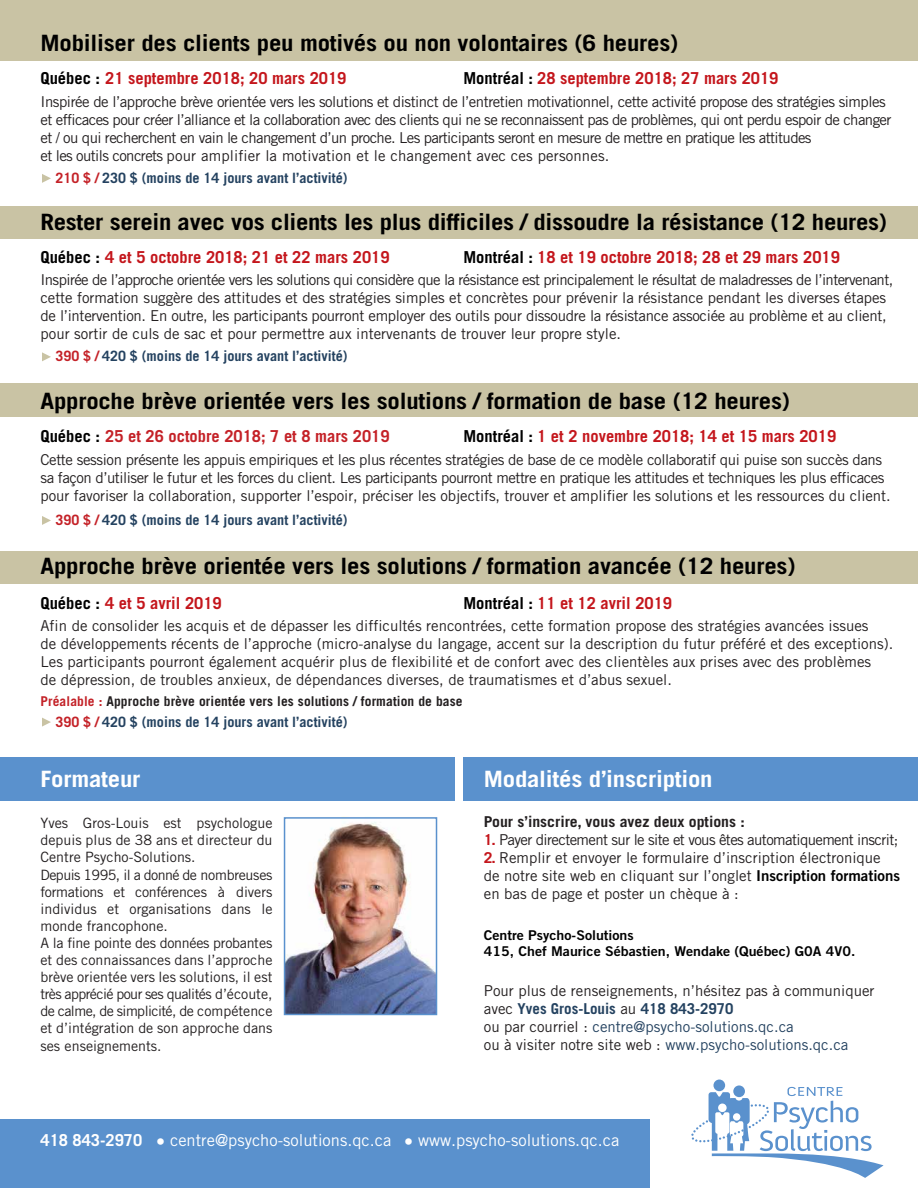
<style>
.page{position:relative;width:918px;height:1188px;background:#fff}
.page>*{position:absolute;margin:0;border:0;box-sizing:border-box;transform-origin:0 0}
.t1{font:700 22.5px "Trade Gothic";letter-spacing:-.01em;color:#000;scale:1.1 1}
.t2{font:700 22.5px "Trade Gothic";letter-spacing:-.01em;color:#fff;scale:1.1 1}
.t3{font:700 16.5px "Trade Gothic";color:#c4161c}
.t4{font:16.5px "Trade Gothic";color:#fff}
.t5{font:700 16.5px "Trade Gothic";color:#c42127}
.t6{font:15px/18px "Trade Gothic";letter-spacing:-.005em;color:#231f20}
.t7{font:15px/18px "Trade Gothic";letter-spacing:-.04em;color:#231f20}
.t8{font:15px/18px "Trade Gothic";letter-spacing:-.025em;color:#231f20}
.t9{font:700 15px "Trade Gothic";color:#231f20;scale:1.05 1}
.t10{font:14.25px/17.1px "Trade Gothic";color:#231f20}
.t11{font:700 14.25px "Trade Gothic";color:#244260}
.t12{font:13.5px/16.2px "Trade Gothic Bold Two";color:#000;scale:1.05 1}
.t13{font:700 13.5px "Trade Gothic";letter-spacing:.01em;color:#231f20}
.s1{color:#000}
.s2{color:#c42127}
.s3{color:#c32127}
.s4{font-weight:700;color:#c4161c}
.s5{font-family:"Trade Gothic Bold Two";color:#000}
.s6{font-weight:700;color:#244260}
.s7{color:#244260}
.s8{font-weight:700}
.s9{font-weight:700;font-size:18px}
</style>
<div class="page">
<div style="left:463px;top:757px;width:455px;height:43px;background:#5a91cd"></div>
<div style="left:0;top:384px;width:918px;height:33px;background:#c9c3a4"></div>
<div style="left:0;top:551px;width:918px;height:33px;background:#c9c3a4"></div>
<div style="left:0;top:1120px;width:650px;height:68px;background:#5a91cd"></div>
<div style="left:0;top:757px;width:455px;height:43px;background:#5a91cd"></div>
<img style="left:287px;top:816px;width:147px;height:196px">
<div style="left:0;top:206px;width:918px;height:33px;background:#c9c3a4"></div>
<div style="left:0;top:0;width:918px;height:61px;background:#c9c3a4"></div>
<svg style="left:42px;top:174px;width:9px;height:9px"></svg>
<svg style="left:42px;top:352px;width:9px;height:9px"></svg>
<svg style="left:42px;top:516px;width:9px;height:9px"></svg>
<svg style="left:42px;top:718px;width:9px;height:9px"></svg>
<div style="left:713px;top:1080px;width:12px;height:11px;background:#5a91cd;border-radius:50%"></div>
<svg style="left:733px;top:1085px;width:12px;height:12px"></svg>
<svg style="left:691px;top:1087px;width:193px;height:91px"></svg>
<div style="left:284px;top:817px;width:153px;height:198px;border:2px solid #5a91cd"></div>
<p class="t1" style="left:40px;top:30px;width:581px">Mobiliser des clients peu motivés ou non volontaires (6 heures)</p>
<p class="t3" style="left:40px;top:68px;width:307px"><span class="s1">Québec :</span> 21 septembre 2018; 20 mars 2019</p>
<p class="t3" style="left:463px;top:68px;width:316px"><span class="s1">Montréal :</span> 28 septembre 2018; 27 mars 2019</p>
<p class="t7" style="left:40px;top:92px;width:852px">Inspirée de l’approche brève orientée vers les solutions et distinct de l’entretien motivationnel, cette activité propose des stratégies simples et efficaces pour créer l’alliance et la collaboration avec des clients qui ne se reconnaissent pas de problèmes, qui ont perdu espoir de changer et / ou qui recherchent en vain le changement d’un proche. Les participants seront en mesure de mettre en pratique les attitudes<br>et les outils concrets pour amplifier la motivation et le changement avec ces personnes.</p>
<p class="t11" style="left:56px;top:169px;width:294px"><span class="s2">210 $ /</span> 230 $ (moins de 14 jours avant l’activité)</p>
<p class="t1" style="left:40px;top:208px;width:771px">Rester serein avec vos clients les plus difficiles / dissoudre la résistance (12 heures)</p>
<p class="t3" style="left:40px;top:247px;width:351px"><span class="s1">Québec :</span> 4 et 5 octobre 2018; 21 et 22 mars 2019</p>
<p class="t3" style="left:463px;top:247px;width:378px"><span class="s1">Montréal :</span> 18 et 19 octobre 2018; 28 et 29 mars 2019</p>
<p class="t6" style="left:40px;top:271px;width:854px">Inspirée de l’approche orientée vers les solutions qui considère que la résistance est principalement le résultat de maladresses de l’intervenant, cette formation suggère des attitudes et des stratégies simples et concrètes pour prévenir la résistance pendant les diverses étapes de l’intervention. En outre, les participants pourront employer des outils pour dissoudre la résistance associée au problème et au client, pour sortir de culs de sac et pour permettre aux intervenants de trouver leur propre style.</p>
<p class="t11" style="left:56px;top:348px;width:294px"><span class="s2">390 $ /</span> 420 $ (moins de 14 jours avant l’activité)</p>
<p class="t1" style="left:40px;top:387px;width:683px">Approche brève orientée vers les solutions / formation de base (12 heures)</p>
<p class="t5" style="left:40px;top:426px;width:351px"><span class="s1">Québec :</span> 25 et 26 octobre 2018; 7 et 8 mars 2019</p>
<p class="t3" style="left:463px;top:426px;width:374px"><span class="s1">Montréal :</span> 1 et 2 novembre 2018; 14 et 15 mars 2019</p>
<p class="t8" style="left:40px;top:451px;width:852px">Cette session présente les appuis empiriques et les plus récentes stratégies de base de ce modèle collaboratif qui puise son succès dans sa façon d’utiliser le futur et les forces du client. Les participants pourront mettre en pratique les attitudes et techniques les plus efficaces pour favoriser la collaboration, supporter l’espoir, préciser les objectifs, trouver et amplifier les solutions et les ressources du client.</p>
<p class="t11" style="left:56px;top:511px;width:294px"><span class="s2">390 $ /</span> 420 $ (moins de 14 jours avant l’activité)</p>
<p class="t1" style="left:40px;top:552px;width:688px">Approche brève orientée vers les solutions / formation avancée (12 heures)</p>
<p class="t3" style="left:40px;top:593px;width:183px"><span class="s1">Québec :</span> 4 et 5 avril 2019</p>
<p class="t3" style="left:463px;top:593px;width:210px"><span class="s1">Montréal :</span> 11 et 12 avril 2019</p>
<p class="t6" style="left:40px;top:616px;width:854px">Afin de consolider les acquis et de dépasser les difficultés rencontrées, cette formation propose des stratégies avancées issues<br>de développements récents de l’approche (micro-analyse du langage, accent sur la description du futur préféré et des exceptions).<br>Les participants pourront également acquérir plus de flexibilité et de confort avec des clientèles aux prises avec des problèmes<br>de dépression, de troubles anxieux, de dépendances diverses, de traumatismes et d’abus sexuel.</p>
<p class="t13" style="left:40px;top:692px;width:424px"><span class="s3">Préalable :</span> Approche brève orientée vers les solutions / formation de base</p>
<p class="t11" style="left:56px;top:713px;width:294px"><span class="s2">390 $ /</span> 420 $ (moins de 14 jours avant l’activité)</p>
<p class="t2" style="left:40px;top:765px;width:92px">Formateur</p>
<p class="t2" style="left:484px;top:765px;width:210px">Modalités d’inscription</p>
<p class="t10" style="left:40px;top:814px;width:234px">Yves Gros-Louis est psychologue depuis plus de 38 ans et directeur du Centre Psycho-Solutions.<br>Depuis 1995, il a donné de nombreuses formations et conférences à divers individus et organisations dans le monde francophone.<br>A la fine pointe des données probantes et des connaissances dans l’approche brève orientée vers les solutions, il est très apprécié pour ses qualités d’écoute, de calme, de simplicité, de compétence et d’intégration de son approche dans ses enseignements.</p>
<p class="t9" style="left:484px;top:813px;width:250px">Pour s’inscrire, vous avez deux options :</p>
<p class="t7" style="left:484px;top:831px;width:416px"><span class="s4">1.</span> Payer directement sur le site et vous êtes automatiquement inscrit;</p>
<p class="t6" style="left:484px;top:849px;width:418px"><span class="s4">2.</span> Remplir et envoyer le formulaire d’inscription électronique de notre site web en cliquant sur l’onglet <span class="s5">Inscription formations </span>en bas de page et poster un chèque à :</p>
<p class="t12" style="left:484px;top:927px;width:355px">Centre Psycho-Solutions<br>415, Chef Maurice Sébastien, Wendake (Québec) G0A 4V0.</p>
<p class="t6" style="left:484px;top:981px;width:392px">Pour plus de renseignements, n’hésitez pas à communiquer avec <span class="s6">Yves Gros-Louis</span> au <span class="s6">418 843-2970<br></span>ou par courriel : <span class="s7">centre@psycho-solutions.qc.ca<br></span>ou à visiter notre site web : <span class="s7">www.psycho-solutions.qc.ca</span></p>
<p class="t4" style="left:40px;top:1130px;width:580px"><span class="s8">418 843-2970</span> <span class="s9">•</span> centre@psycho-solutions.qc.ca <span class="s9">•</span> www.psycho-solutions.qc.ca</p>
</div>
